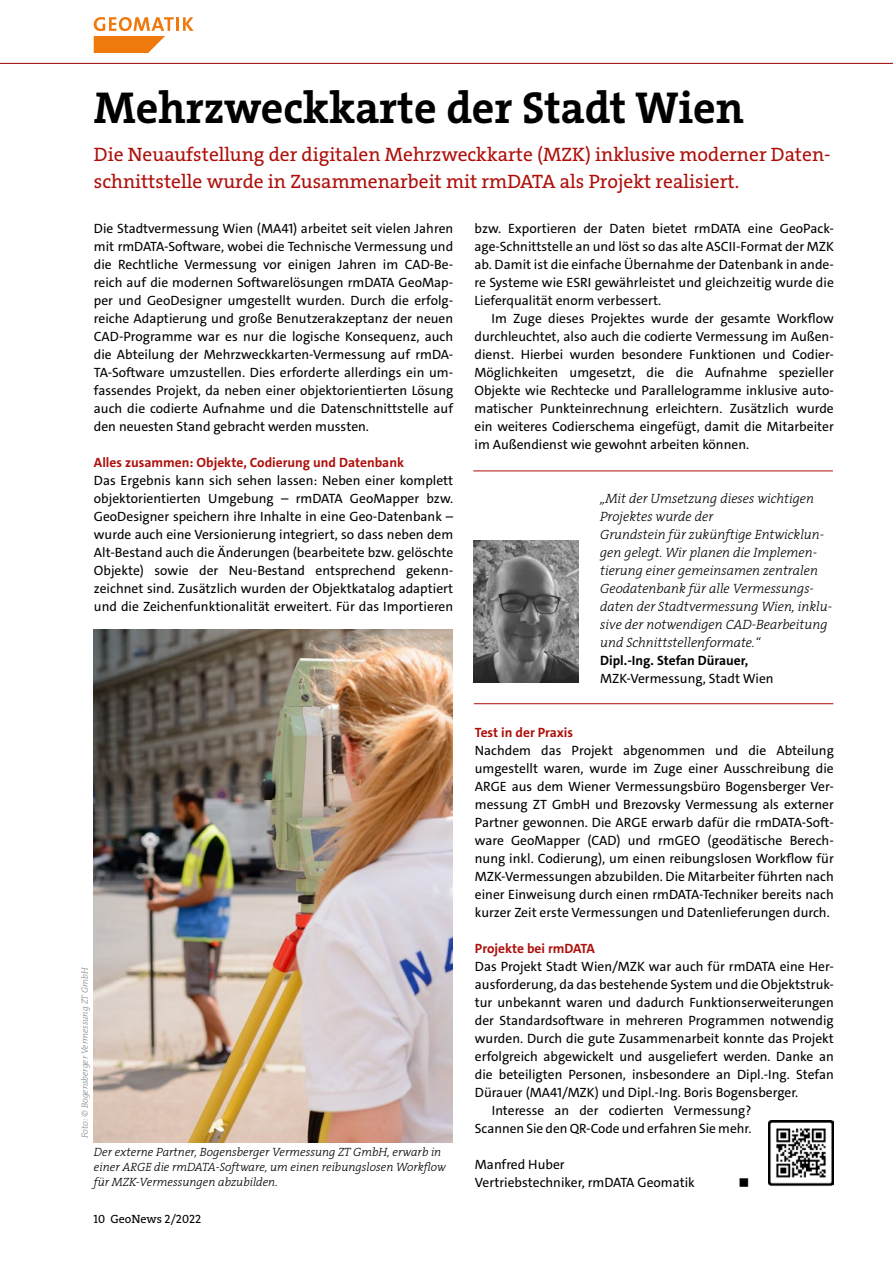
<style>
.page{position:relative;width:893px;height:1263px;background:#fff}
.page>*{position:absolute;margin:0;border:0;box-sizing:border-box;transform-origin:0 0}
.t1{font:45px "The Serif LP7 Bld";color:#000}
.t2{font:19.5px/27px "The Serif LP5 Plain";color:#ae0f0a}
.t3{font:13.5px/18px "The Sans C4 s";color:#000;text-align:justify}
.t4{font:13.5px/18px "The Serif LP3 Lig IT";color:#000}
.t5{font:700 13.5px "The Sans C4 s";color:#ae0f0a}
.t6{font:700 13.5px "The Sans C4 s";color:#000}
.t7{font:12px/15px "The Serif LP3 Lig IT";color:#000}
.t8{font:12px "The Serif LP5 Plain";color:#000}
.t9{font:9px "The Serif LP3 Lig IT";color:#878787}
</style>
<div class="page">
<img style="left:94px;top:629px;width:359px;height:514px">
<img style="left:768px;top:1120px;width:65px;height:66px">
<svg style="left:0;top:17px;width:893px;height:47px"></svg>
<hr style="left:176px;top:17px;width:3px;height:14px;background:#ef790c">
<svg style="left:183px;top:17px;width:10px;height:14px"></svg>
<svg style="left:94px;top:17px;width:80px;height:36px"></svg>
<img style="left:473px;top:541px;width:106px;height:142px">
<hr style="left:473px;top:470px;width:360px;height:1px;background:#ae0f0a">
<hr style="left:474px;top:703px;width:359px;height:1px;background:#ae0f0a">
<h1 class="t1" style="left:94px;top:78px;width:651px">Mehrzweckkarte der Stadt Wien</h1>
<h2 class="t2" style="left:94px;top:141px;width:738px">Die Neuaufstellung der digitalen Mehrzweckkarte (MZK) inklusive moderner Daten&shy;schnittstelle wurde in Zusammenarbeit mit rmDATA als Projekt realisiert.</h2>
<p class="t3" style="left:94px;top:220px;width:361px">Die Stadtvermessung Wien (MA41) arbeitet seit vielen Jahren mit rmDATA-Software, wobei die Technische Vermessung und die Rechtliche Vermessung vor einigen Jahren im CAD-Be&shy;reich auf die modernen Softwarelösungen rmDATA GeoMap&shy;per und GeoDesigner umgestellt wurden. Durch die erfolg&shy;reiche Adaptierung und große Benutzerakzeptanz der neuen CAD-Programme war es nur die logische Konsequenz, auch die Abteilung der Mehrzweckkarten-Vermessung auf rmDA-TA-Software umzustellen. Dies erforderte allerdings ein um&shy;fassendes Projekt, da neben einer objektorientierten Lösung auch die codierte Aufnahme und die Datenschnittstelle auf den neuesten Stand gebracht werden mussten.</p>
<p class="t5" style="left:94px;top:454px;width:312px">Alles zusammen: Objekte, Codierung und Datenbank</p>
<p class="t3" style="left:94px;top:472px;width:361px">Das Ergebnis kann sich sehen lassen: Neben einer komplett objektorientierten Umgebung – rmDATA GeoMapper bzw.<br>GeoDesigner speichern ihre Inhalte in eine Geo-Datenbank – wurde auch eine Versionierung integriert, so dass neben dem Alt-Bestand auch die Änderungen (bearbeitete bzw. gelöschte Objekte) sowie der Neu-Bestand entsprechend gekenn&shy;zeichnet sind. Zusätzlich wurden der Objektkatalog adaptiert und die Zeichenfunktionalität erweitert. Für das Importieren</p>
<p class="t9" style="left:79px;top:1138px;width:173px;rotate:-90deg">Foto: © Bogensberger Vermessung ZT GmbH</p>
<p class="t7" style="left:94px;top:1145px;width:353px">Der externe Partner, Bogensberger Vermessung ZT GmbH, erwarb in einer ARGE die rmDATA-Software, um einen reibungslosen Workflow für MZK-Vermessungen abzubilden.</p>
<p class="t8" style="left:94px;top:1211px;width:109px">10 GeoNews 2/2022</p>
<p class="t3" style="left:474px;top:219px;width:361px">bzw. Exportieren der Daten bietet rmDATA eine GeoPack&shy;age-Schnittstelle an und löst so das alte ASCII-Format der MZK ab. Damit ist die einfache Übernahme der Datenbank in ande&shy;re Systeme wie ESRI gewährleistet und gleichzeitig wurde die Lieferqualität enorm verbessert.</p>
<p class="t3" style="left:474px;top:309px;width:361px;text-indent:17px">Im Zuge dieses Projektes wurde der gesamte Workflow durchleuchtet, also auch die codierte Vermessung im Außen&shy;dienst. Hierbei wurden besondere Funktionen und Codier-Möglichkeiten umgesetzt, die die Aufnahme spezieller Objekte wie Rechtecke und Parallelogramme inklusive auto&shy;matischer Punkteinrechnung erleichtern. Zusätzlich wurde ein weiteres Codierschema eingefügt, damit die Mitarbeiter im Außendienst wie gewohnt arbeiten können.</p>
<p class="t4" style="left:600px;top:490px;width:233px">„Mit der Umsetzung dieses wichtigen Projektes wurde der<br>Grundstein für zukünftige Entwicklun&shy;gen gelegt. Wir planen die Implemen&shy;tierung einer gemeinsamen zentralen Geodatenbank für alle Vermessungs&shy;daten der Stadtvermessung Wien, inklu&shy;sive der notwendigen CAD-Bearbeitung und Schnittstellenformate.“</p>
<p class="t6" style="left:600px;top:652px;width:150px">Dipl.-Ing. Stefan Dürauer,</p>
<p class="t3" style="left:600px;top:670px;width:175px">MZK-Vermessung, Stadt Wien</p>
<p class="t5" style="left:475px;top:724px;width:100px">Test in der Praxis</p>
<p class="t3" style="left:475px;top:741px;width:360px">Nachdem das Projekt abgenommen und die Abteilung umgestellt waren, wurde im Zuge einer Ausschreibung die ARGE aus dem Wiener Vermessungsbüro Bogensberger Ver&shy;messung ZT GmbH und Brezovsky Vermessung als externer Partner gewonnen. Die ARGE erwarb dafür die rmDATA-Soft&shy;ware GeoMapper (CAD) und rmGEO (geodätische Berech&shy;nung inkl. Codierung), um einen reibungslosen Workflow für MZK-Vermessungen abzubilden. Die Mitarbeiter führten nach einer Einweisung durch einen rmDATA-Techniker bereits nach kurzer Zeit erste Vermessungen und Datenlieferungen durch.</p>
<p class="t5" style="left:475px;top:940px;width:122px">Projekte bei rmDATA</p>
<p class="t3" style="left:475px;top:957px;width:360px">Das Projekt Stadt Wien/MZK war auch für rmDATA eine Her-</p>
<p class="t3" style="left:475px;top:975px;width:360px">ausforderung, da das bestehende System und die Objektstruk-</p>
<p class="t3" style="left:475px;top:993px;width:360px">tur unbekannt waren und dadurch Funktionserweiterungen</p>
<p class="t3" style="left:475px;top:1011px;width:360px">der Standardsoftware in mehreren Programmen notwendig</p>
<p class="t3" style="left:475px;top:1029px;width:360px">wurden. Durch die gute Zusammenarbeit konnte das Projekt</p>
<p class="t3" style="left:475px;top:1047px;width:360px">erfolgreich abgewickelt und ausgeliefert werden. Danke an</p>
<p class="t3" style="left:475px;top:1065px;width:360px">die beteiligten Personen, insbesondere an Dipl.-Ing. Stefan</p>
<p class="t3" style="left:475px;top:1083px;width:325px">Dürauer (MA41/MZK) und Dipl.-Ing. Boris Bogensberger.</p>
<p class="t3" style="left:492px;top:1102px;width:261px">Interesse an der codierten Vermessung?</p>
<p class="t3" style="left:475px;top:1120px;width:278px">Scannen Sie den QR-Code und erfahren Sie mehr.</p>
<p class="t3" style="left:475px;top:1156px;width:221px">Manfred Huber<br>Vertriebstechniker, rmDATA Geomatik</p>
</div>
